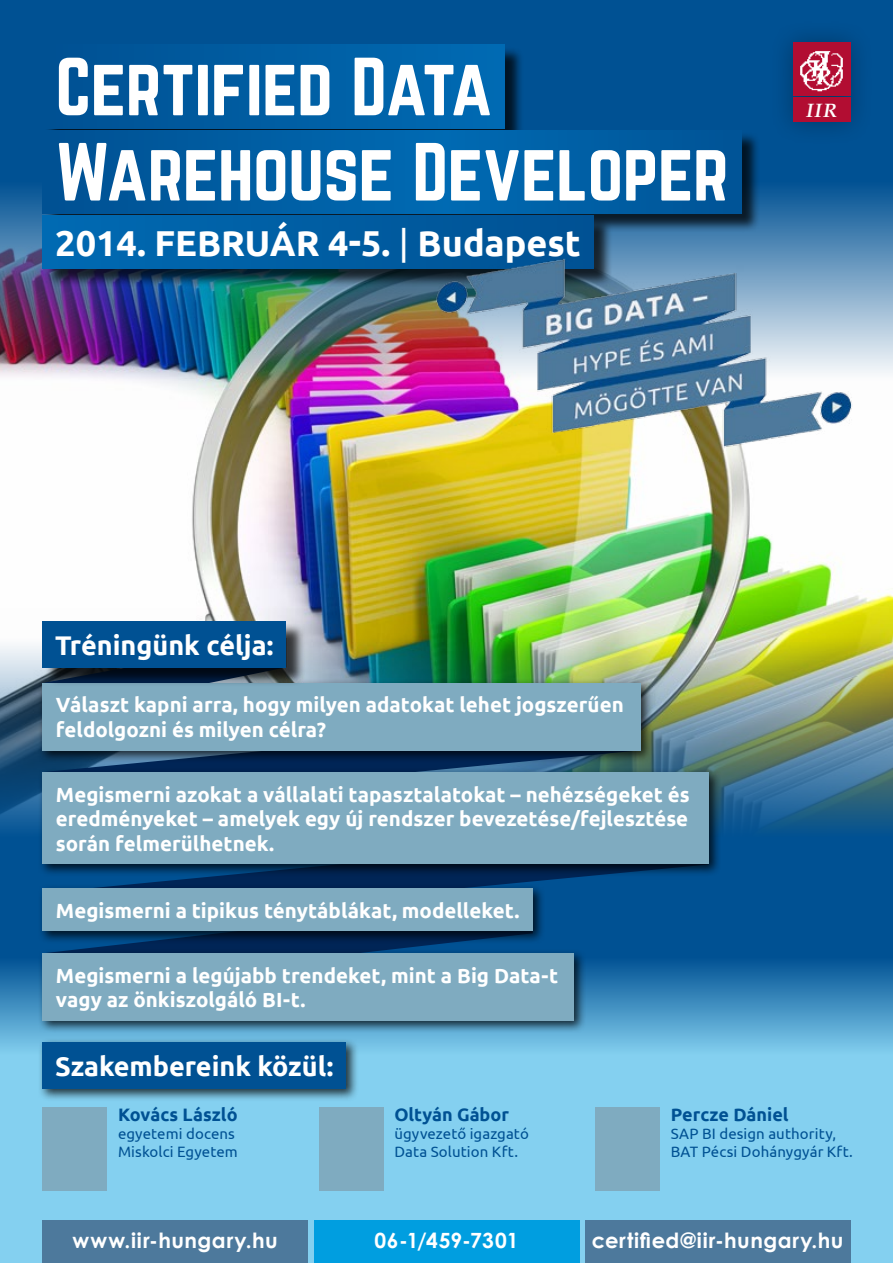
<style>
.page{position:relative;width:893px;height:1263px;background:#fff}
.page>*{position:absolute;margin:0;border:0;box-sizing:border-box;transform-origin:0 0}
.t1{font:72px "Norwester";letter-spacing:-.01em;color:#fff}
.t2{font:700 36px "Ubuntu";color:#fff}
.t3{font:700 27px "Ubuntu";color:#fff}
.t4{font:700 21px "Century Gothic";letter-spacing:.03em;color:#fff}
.t5{font:700 20.55px/24.6px "Ubuntu";color:#fff}
.t6{font:italic 700 19.2px "Palatino Linotype";color:#fff}
.t7{font:700 18px "Ubuntu";color:#005193}
.t8{font:15px/18px "Ubuntu";letter-spacing:.005em;color:#005193}
.s1{font-weight:400}
</style>
<div class="page">
<img style="left:192px;top:410px;width:701px;height:198px">
<img style="left:0;top:608px;width:893px;height:334px">
<img style="left:0;top:0;width:893px;height:410px">
<div style="left:770px;top:19px;width:104px;height:127px;background:#000;opacity:.3"></div>
<img style="left:793px;top:43px;width:57px;height:53px">
<div style="left:793px;top:98px;width:57px;height:24px;background:#b20d32"></div>
<svg style="left:0;top:942px;width:893px;height:321px;background:#71bee2"></svg>
<div style="left:43px;top:1220px;width:265px;height:43px;background:#4d799c"></div>
<div style="left:314px;top:1220px;width:265px;height:43px;background:#009ee0"></div>
<div style="left:585px;top:1220px;width:265px;height:43px;background:#4d799c"></div>
<div style="left:45px;top:47px;width:479px;height:100px;background:#000;opacity:.75"></div>
<div style="left:43px;top:45px;width:462px;height:83px;background:linear-gradient(to right,#005092,#006ab3)"></div>
<div style="left:43px;top:1107px;width:64px;height:84px;background:#7fabc0"></div>
<div style="left:319px;top:1107px;width:65px;height:84px;background:#7fabc0"></div>
<div style="left:595px;top:1107px;width:65px;height:84px;background:#7fabc0"></div>
<div style="left:38px;top:1037px;width:321px;height:64px;background:#000;opacity:.75"></div>
<div style="left:43px;top:1042px;width:303px;height:46px;background:#005193"></div>
<div style="left:45px;top:132px;width:715px;height:100px;background:#000;opacity:.75"></div>
<svg style="left:43px;top:130px;width:698px;height:83px;background:#005da2"></svg>
<div style="left:45px;top:217px;width:568px;height:71px;background:#000;opacity:.75"></div>
<div style="left:43px;top:215px;width:551px;height:54px;background:linear-gradient(to right,#006ab2,#005193)"></div>
<img style="left:394px;top:237px;width:499px;height:233px">
<svg style="left:43px;top:763px;width:597px;height:5px;background:#143e67"></svg>
<svg style="left:43px;top:877px;width:666px;height:51px;background:#004785"></svg>
<svg style="left:43px;top:944px;width:490px;height:5px;background:#00346b"></svg>
<div style="left:38px;top:768px;width:683px;height:109px;background:#000;opacity:.75"></div>
<div style="left:43px;top:772px;width:666px;height:92px;background:#7fabc0"></div>
<div style="left:38px;top:884px;width:508px;height:60px;background:#000;opacity:.75"></div>
<div style="left:43px;top:888px;width:490px;height:43px;background:#7fabc0"></div>
<div style="left:38px;top:949px;width:548px;height:84px;background:#000;opacity:.75"></div>
<div style="left:43px;top:953px;width:531px;height:67px;background:#7fabc0"></div>
<div style="left:38px;top:679px;width:615px;height:84px;background:#000;opacity:.75"></div>
<div style="left:43px;top:683px;width:597px;height:67px;background:#7fabc0"></div>
<div style="left:45px;top:623px;width:261px;height:64px;background:#000;opacity:.75"></div>
<div style="left:43px;top:621px;width:243px;height:46px;background:#005193"></div>
<h1 class="t1" style="left:55px;top:52px;width:438px">Certified Data</h1>
<h1 class="t1" style="left:55px;top:138px;width:675px">Warehouse Developer</h1>
<h2 class="t2" style="left:55px;top:221px;width:527px">2014. FEBRUÁR 4-5. <span class="s1">|</span> Budapest</h2>
<p class="t6" style="left:806px;top:97px;width:32px">IIR</p>
<h3 class="t3" style="left:55px;top:629px;width:220px">Tréningünk célja:</h3>
<p class="t5" style="left:56px;top:692px;width:569px">Választ kapni arra, hogy milyen adatokat lehet jogszerűen feldolgozni és milyen célra?</p>
<p class="t5" style="left:56px;top:782px;width:635px;text-align:justify">Megismerni azokat a vállalati tapasztalatokat – nehézségeket és eredményeket – amelyek egy új rendszer bevezetése/fejlesztése során felmerülhetnek.</p>
<p class="t5" style="left:56px;top:898px;width:465px">Megismerni a tipikus ténytáblákat, modelleket.</p>
<p class="t5" style="left:56px;top:963px;width:504px">Megismerni a legújabb trendeket, mint a Big Data-t vagy az önkiszolgáló BI-t.</p>
<h3 class="t3" style="left:55px;top:1049px;width:280px">Szakembereink közül:</h3>
<p class="t7" style="left:118px;top:1103px;width:121px">Kovács László</p>
<p class="t8" style="left:118px;top:1124px;width:121px">egyetemi docens<br>Miskolci Egyetem</p>
<p class="t7" style="left:394px;top:1103px;width:116px">Oltyán Gábor</p>
<p class="t8" style="left:394px;top:1124px;width:136px">ügyvezető igazgató<br>Data Solution Kft.</p>
<p class="t7" style="left:671px;top:1103px;width:119px">Percze Dániel</p>
<p class="t8" style="left:671px;top:1124px;width:184px">SAP BI design authority,<br>BAT Pécsi Dohánygyár Kft.</p>
<p class="t4" style="left:73px;top:1225px;width:207px">www.iir-hungary.hu</p>
<p class="t4" style="left:375px;top:1225px;width:145px">06-1/459-7301</p>
<p class="t4" style="left:592px;top:1225px;width:253px">certified@iir-hungary.hu</p>
</div>
